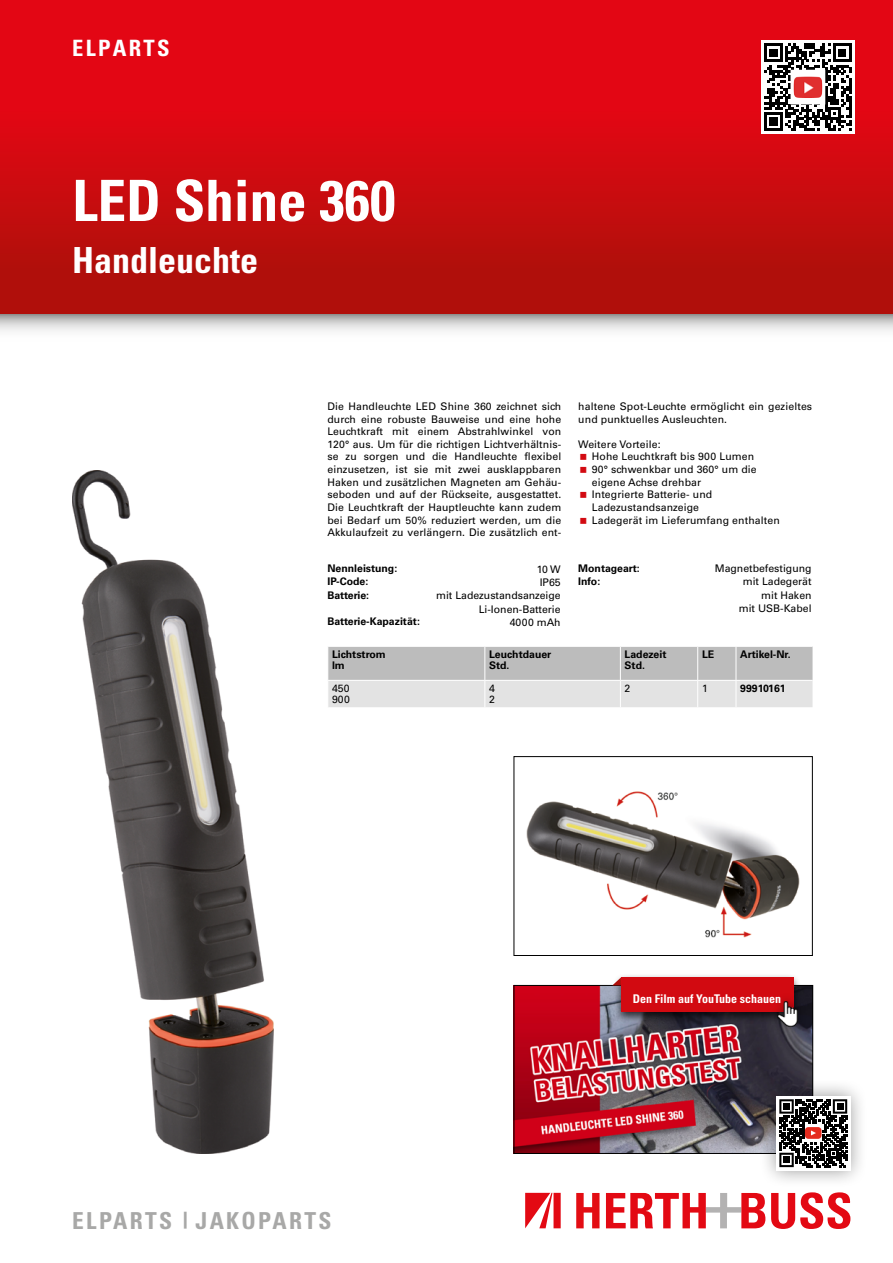
<style>
.page{position:relative;width:893px;height:1263px;background:#fff}
.page>*{position:absolute;margin:0;border:0;box-sizing:border-box;transform-origin:0 0}
.t1{font:700 condensed 57px "Univers LT Pro";color:#fff}
.t2{font:700 condensed 36px "Univers LT Pro";color:#fff}
.t3{font:700 condensed 23.4px "Univers LT Pro";letter-spacing:.1em;color:#a8a8a7}
.t4{font:700 condensed 22.5px "Univers LT Pro";letter-spacing:.1em;color:#fff}
.t5{font:700 condensed 12px "Univers LT Pro";color:#fff}
.t6{font:10.5px/12.6px "Univers LT Pro 55 Roman";letter-spacing:.01em;color:#000}
.t7{font:700 10.5px/10.5px "Univers LT Pro 65";color:#000}
</style>
<div class="page">
<img style="left:0;top:0;width:893px;height:331px">
<svg style="left:576px;top:1193px;width:23px;height:35px"></svg>
<svg style="left:606px;top:1193px;width:159px;height:35px"></svg>
<svg style="left:771px;top:1192px;width:79px;height:37px"></svg>
<svg style="left:525px;top:1193px;width:36px;height:35px"></svg>
<svg style="left:328px;top:646px;width:484px;height:61px;background:#cfcfcf"></svg>
<img style="left:72px;top:470px;width:201px;height:684px">
<img style="left:526px;top:791px;width:274px;height:147px">
<div style="left:514px;top:756px;width:298px;height:200px;border:1px solid #000"></div>
<img style="left:516px;top:987px;width:295px;height:165px">
<div style="left:514px;top:985px;width:299px;height:169px;border:1px solid #000"></div>
<div style="left:613px;top:973px;width:188px;height:51px;background:#000;opacity:.75"></div>
<div style="left:621px;top:977px;width:172px;height:35px;background:#d20a11"></div>
<div style="left:769px;top:992px;width:38px;height:43px;background:#000;opacity:.4"></div>
<img style="left:778px;top:1001px;width:20px;height:25px">
<svg style="left:612px;top:977px;width:9px;height:8px"></svg>
<div style="left:761px;top:40px;width:94px;height:94px;background:#fff"></div>
<svg style="left:764px;top:44px;width:87px;height:87px"></svg>
<div style="left:791px;top:70px;width:34px;height:34px;background:#fff"></div>
<img style="left:793px;top:76px;width:29px;height:22px">
<div style="left:758px;top:1079px;width:110px;height:109px;background:#000;opacity:.4"></div>
<div style="left:776px;top:1096px;width:74px;height:74px;background:linear-gradient(to right,#fff,#fff)"></div>
<svg style="left:779px;top:1099px;width:68px;height:68px"></svg>
<h3 class="t4" style="left:72px;top:34px;width:99px">ELPARTS</h3>
<h1 class="t1" style="left:72px;top:166px;width:324px">LED Shine 360</h1>
<h2 class="t2" style="left:72px;top:238px;width:188px">Handleuchte</h2>
<p class="t6" style="left:327px;top:400px;width:235px;text-align:justify">Die Handleuchte LED Shine 360 zeichnet sich durch eine robuste Bauweise und eine hohe Leuchtkraft mit einem Abstrahlwinkel von 120° aus. Um für die richtigen Lichtverhältnis&shy;se zu sorgen und die Handleuchte flexibel einzusetzen, ist sie mit zwei ausklappbaren Haken und zusätzlichen Magneten am Gehäu&shy;seboden und auf der Rückseite, ausgestattet.<br>Die Leuchtkraft der Hauptleuchte kann zudem bei Bedarf um 50% reduziert werden, um die Akkulaufzeit zu verlängern. Die zusätzlich ent-</p>
<p class="t6" style="left:578px;top:400px;width:235px">haltene Spot-Leuchte ermöglicht ein gezieltes und punktuelles Ausleuchten.</p>
<p class="t6" style="left:592px;top:437px;width:189px;text-indent:-14px">Weitere Vorteile:<br>Hohe Leuchtkraft bis 900 Lumen<br>90° schwenkbar und 360° um die eigene Achse drehbar<br>Integrierte Batterie- und<br>Ladezustandsanzeige<br>Ladegerät im Lieferumfang enthalten</p>
<p class="t7" style="left:327px;top:563px;width:71px">Nennleistung:</p>
<p class="t6" style="left:537px;top:562px;width:25px">10 W</p>
<p class="t7" style="left:327px;top:576px;width:42px">IP-Code:</p>
<p class="t6" style="left:540px;top:575px;width:23px">IP65</p>
<p class="t7" style="left:327px;top:589px;width:43px">Batterie:</p>
<p class="t6" style="left:436px;top:588px;width:126px;line-height:13.5px;text-align:right">mit Ladezustandsanzeige<br>Li-Ionen-Batterie</p>
<p class="t7" style="left:327px;top:616px;width:94px">Batterie-Kapazität:</p>
<p class="t6" style="left:510px;top:615px;width:53px">4000 mAh</p>
<p class="t7" style="left:578px;top:562px;width:63px">Montageart:</p>
<p class="t6" style="left:715px;top:562px;width:98px">Magnetbefestigung</p>
<p class="t7" style="left:578px;top:575px;width:23px">Info:</p>
<p class="t6" style="left:739px;top:574px;width:74px;line-height:13.5px;text-align:right">mit Ladegerät mit Haken<br>mit USB-Kabel</p>
<p class="t7" style="left:332px;top:649px;width:55px">Lichtstrom lm</p>
<p class="t7" style="left:489px;top:649px;width:64px">Leuchtdauer<br>Std.</p>
<p class="t7" style="left:625px;top:649px;width:43px">Ladezeit<br>Std.</p>
<p class="t7" style="left:702px;top:649px;width:14px">LE</p>
<p class="t7" style="left:740px;top:649px;width:52px">Artikel-Nr.</p>
<p class="t6" style="left:332px;top:683px;width:19px;line-height:10.5px">450<br>900</p>
<p class="t6" style="left:489px;top:683px;width:7px;line-height:10.5px">4<br>2</p>
<p class="t6" style="left:625px;top:682px;width:7px">2</p>
<p class="t6" style="left:702px;top:682px;width:7px">1</p>
<p class="t7" style="left:740px;top:683px;width:47px">99910161</p>
<h3 class="t3" style="left:72px;top:1206px;width:261px">ELPARTS <sup>|</sup> JAKOPARTS</h3>
<p class="t5" style="left:633px;top:991px;width:150px">Den Film auf YouTube schauen</p>
</div>
